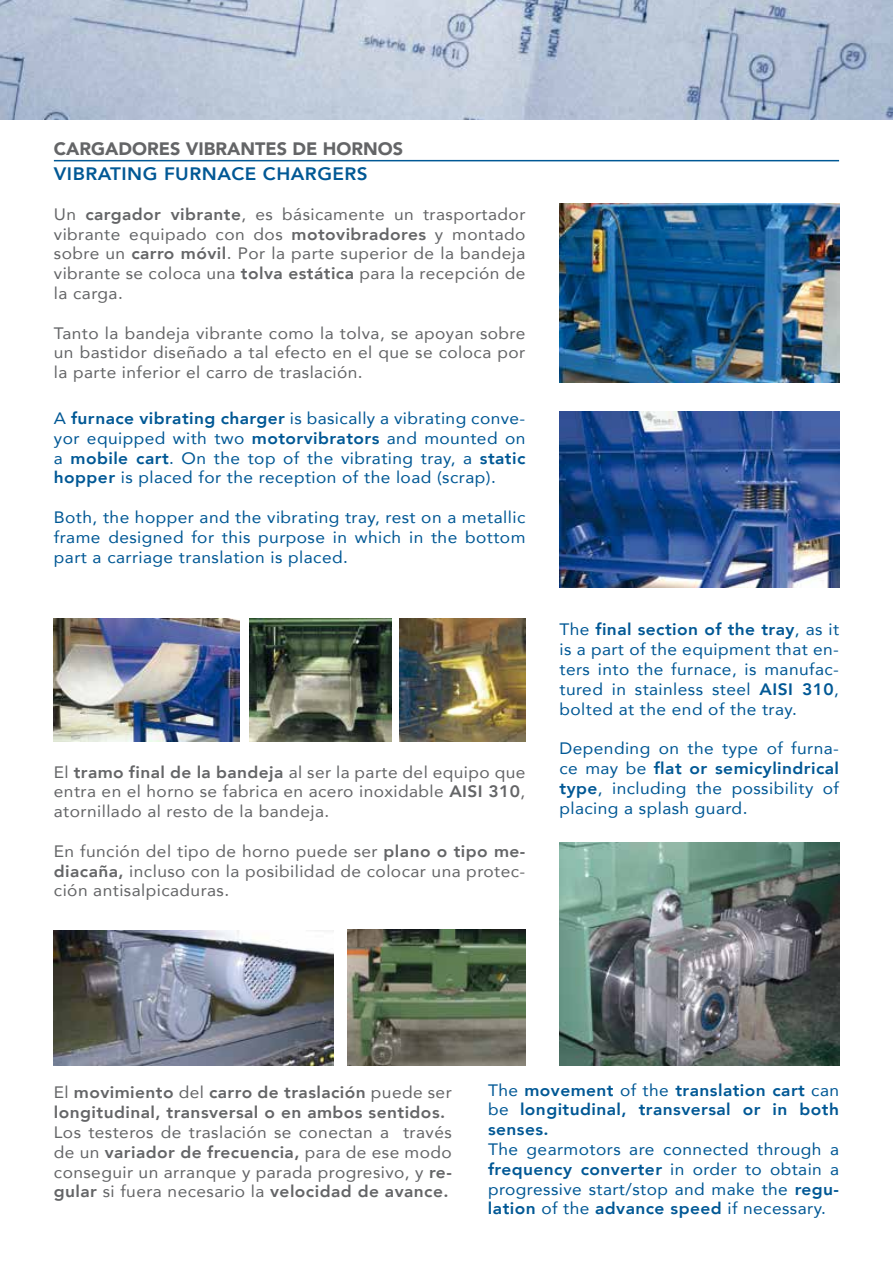
<style>
.page{position:relative;width:893px;height:1263px;background:#fff}
.page>*{position:absolute;margin:0;border:0;box-sizing:border-box;transform-origin:0 0}
.t1{font:900 18px "Avenir";color:#646567}
.t2{font:800 18px "Avenir";letter-spacing:.025em;color:#005895;scale:1.05 1}
.t3{font:16.5px/19.8px "Avenir";letter-spacing:.025em;color:#646567;text-align:justify;scale:1.05 1}
.t4{font:16.5px/19.8px "Avenir";letter-spacing:.025em;color:#005895;text-align:justify;scale:1.05 1}
.t5{font:800 16.5px/19.8px "Avenir";letter-spacing:.025em;color:#646567;scale:1.05 1}
.t6{font:800 16.5px/19.8px "Avenir";letter-spacing:.025em;color:#005895;text-align:justify;scale:1.05 1}
.s1{font-weight:800}
.s2{font-weight:400}
</style>
<div class="page">
<img style="left:0;top:0;width:893px;height:119px">
<hr style="left:54px;top:160px;width:785px;height:1px;background:#005895">
<img style="left:559px;top:412px;width:280px;height:175px">
<img style="left:559px;top:203px;width:280px;height:179px">
<img style="left:249px;top:619px;width:142px;height:123px">
<img style="left:54px;top:619px;width:186px;height:123px">
<img style="left:400px;top:619px;width:125px;height:123px">
<img style="left:347px;top:929px;width:178px;height:136px">
<img style="left:54px;top:930px;width:279px;height:135px">
<img style="left:559px;top:842px;width:280px;height:223px">
<p class="t1" style="left:54px;top:134px;width:351px">CARGADORES VIBRANTES DE HORNOS</p>
<p class="t2" style="left:54px;top:159px;width:300px">VIBRATING FURNACE CHARGERS</p>
<p class="t3" style="left:54px;top:204px;width:451px">Un <span class="s1">cargador vibrante</span>, es básicamente un trasportador vibrante equipado con dos <span class="s1">motovibradores</span> y montado sobre un <span class="s1">carro móvil</span>. Por la parte superior de la bandeja vibrante se coloca una <span class="s1">tolva estática</span> para la recepción de la carga.</p>
<p class="t3" style="left:54px;top:322px;width:451px">Tanto la bandeja vibrante como la tolva, se apoyan sobre un bastidor diseñado a tal efecto en el que se coloca por la parte inferior el carro de traslación.</p>
<p class="t4" style="left:54px;top:408px;width:451px">A <span class="s1">furnace vibrating charger</span> is basically a vibrating conve&shy;yor equipped with two <span class="s1">motorvibrators</span> and mounted on a <span class="s1">mobile cart</span>. On the top of the vibrating tray, a <span class="s1">static hopper</span> is placed for the reception of the load (scrap).</p>
<p class="t4" style="left:54px;top:507px;width:451px">Both, the hopper and the vibrating tray, rest on a metallic frame designed for this purpose in which in the bottom part a carriage translation is placed.</p>
<p class="t3" style="left:54px;top:761px;width:451px">El <span class="s1">tramo final de la bandeja</span> al ser la parte del equipo que entra en el horno se fabrica en acero inoxidable <span class="s1">AISI 310</span>, atornillado al resto de la bandeja.</p>
<p class="t3" style="left:54px;top:841px;width:451px">En función del tipo de horno puede ser <span class="s1">plano o tipo me&shy;diacaña,</span> incluso con la posibilidad de colocar una protec&shy;ción antisalpicaduras.</p>
<p class="t4" style="left:559px;top:619px;width:268px">The <span class="s1">final section of the tray</span>, as it is a part of the equipment that en&shy;ters into the furnace, is manufac&shy;tured in stainless steel <span class="s1">AISI 310</span>, bolted at the end of the tray.</p>
<p class="t4" style="left:559px;top:738px;width:268px">Depending on the type of furna&shy;ce may be <span class="s1">flat or semicylindrical type</span>, including the possibility of placing a splash guard.</p>
<p class="t5" style="left:54px;top:1083px;width:380px"><span class="s2">El</span> movimiento <span class="s2">del</span> carro de traslación <span class="s2">puede ser </span>longitudinal, transversal o en ambos sentidos.</p>
<p class="t3" style="left:54px;top:1122px;width:380px">Los testeros de traslación se conectan a través de un <span class="s1">variador de frecuencia,</span> para de ese modo conseguir un arranque y parada progresivo, y <span class="s1">re&shy;gular</span> si fuera necesario la <span class="s1">velocidad de avance.</span></p>
<p class="t6" style="left:488px;top:1080px;width:336px"><span class="s2">The</span> movement <span class="s2">of the</span> translation cart <span class="s2">can be</span> longitudinal, transversal or in both senses.</p>
<p class="t4" style="left:488px;top:1139px;width:336px">The gearmotors are connected through a <span class="s1">frequency converter</span> in order to obtain a progressive start/stop and make the <span class="s1">regu&shy;lation</span> of the <span class="s1">advance speed</span> if necessary.</p>
</div>
